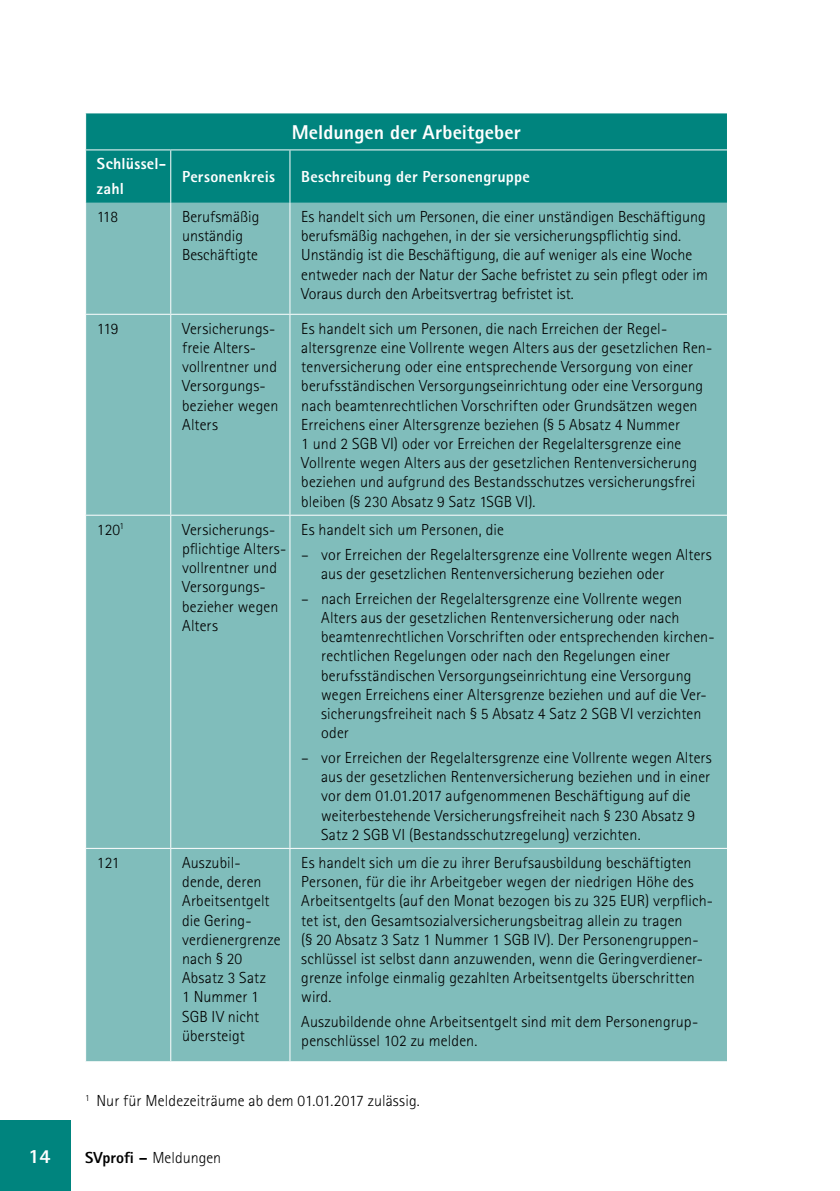
<style>
.page{position:relative;width:840px;height:1191px;background:#fff}
.page>*{position:absolute;margin:0;border:0;box-sizing:border-box;transform-origin:0 0}
.t1{font:800 20px "Rotis Sans Serif Std";letter-spacing:.005em;color:#fff}
.t2{font:300 16px/19.2px "Rotis Sans Serif Std";letter-spacing:.005em;color:#000}
.t3{font:800 16px/24.8px "Rotis Sans Serif Std";letter-spacing:.015em;color:#fff}
.s1{font-weight:800}
</style>
<div class="page">
<div style="left:0;top:1120px;width:71px;height:71px;background:#00847e"></div>
<div style="left:86px;top:113px;width:640px;height:90px;background:#00847e"></div>
<div style="left:86px;top:203px;width:640px;height:858px;background:#80bdbb"></div>
<hr style="left:85px;top:149px;width:86px;height:1px;background:#fff">
<hr style="left:171px;top:149px;width:119px;height:1px;background:#fff">
<hr style="left:290px;top:149px;width:436px;height:1px;background:#fff">
<hr style="left:170px;top:150px;width:1px;height:53px;background:#fff">
<hr style="left:289px;top:150px;width:1px;height:53px;background:#fff">
<hr style="left:170px;top:203px;width:1px;height:111px;background:#fff">
<hr style="left:289px;top:203px;width:1px;height:111px;background:#fff">
<hr style="left:170px;top:315px;width:1px;height:200px;background:#fff">
<hr style="left:289px;top:315px;width:1px;height:200px;background:#fff">
<hr style="left:170px;top:516px;width:1px;height:332px;background:#fff">
<hr style="left:289px;top:516px;width:1px;height:332px;background:#fff">
<hr style="left:170px;top:849px;width:1px;height:212px;background:#fff">
<hr style="left:289px;top:849px;width:1px;height:212px;background:#fff">
<hr style="left:85px;top:314px;width:86px;height:1px;background:#fff">
<hr style="left:171px;top:314px;width:119px;height:1px;background:#fff">
<hr style="left:290px;top:314px;width:436px;height:1px;background:#fff">
<hr style="left:85px;top:515px;width:86px;height:1px;background:#fff">
<hr style="left:171px;top:515px;width:119px;height:1px;background:#fff">
<hr style="left:290px;top:515px;width:436px;height:1px;background:#fff">
<hr style="left:85px;top:848px;width:86px;height:1px;background:#fff">
<hr style="left:171px;top:848px;width:119px;height:1px;background:#fff">
<hr style="left:290px;top:848px;width:436px;height:1px;background:#fff">
<p class="t3" style="left:97px;top:151px;width:71px">Schlüssel&shy;zahl</p>
<p class="t1" style="left:291px;top:119px;width:230px">Meldungen der Arbeitgeber</p>
<p class="t3" style="left:182px;top:164px;width:94px">Personenkreis</p>
<p class="t3" style="left:301px;top:164px;width:230px">Beschreibung der Personengruppe</p>
<p class="t2" style="left:97px;top:207px;width:23px">118</p>
<p class="t2" style="left:182px;top:207px;width:79px">Berufsmäßig unständig<br>Beschäftigte</p>
<p class="t2" style="left:301px;top:207px;width:408px">Es handelt sich um Personen, die einer unständigen Beschäftigung berufsmäßig nachgehen, in der sie versicherungspflichtig sind.<br>Unständig ist die Beschäftigung, die auf weniger als eine Woche entweder nach der Natur der Sache befristet zu sein pflegt oder im Voraus durch den Arbeitsvertrag befristet ist.</p>
<p class="t2" style="left:97px;top:319px;width:23px">119</p>
<p class="t2" style="left:182px;top:319px;width:98px">Versicherungs&shy;freie Alters&shy;vollrentner und<br>Versorgungs&shy;bezieher wegen<br>Alters</p>
<p class="t2" style="left:301px;top:319px;width:412px">Es handelt sich um Personen, die nach Erreichen der Regel&shy;altersgrenze eine Vollrente wegen Alters aus der gesetzlichen Ren&shy;tenversicherung oder eine entsprechende Versorgung von einer berufsständischen Versorgungseinrichtung oder eine Versorgung nach beamtenrechtlichen Vorschriften oder Grundsätzen wegen Erreichens einer Altersgrenze beziehen (§ 5 Absatz 4 Nummer<br>1 und 2 SGB VI) oder vor Erreichen der Regelaltersgrenze eine Vollrente wegen Alters aus der gesetzlichen Rentenversicherung beziehen und aufgrund des Bestandsschutzes versicherungsfrei bleiben (§ 230 Absatz 9 Satz 1SGB VI).</p>
<p class="t2" style="left:97px;top:520px;width:28px">120<sup>1</sup></p>
<p class="t2" style="left:182px;top:520px;width:106px">Versicherungs&shy;pflichtige Alters&shy;vollrentner und<br>Versorgungs&shy;bezieher wegen<br>Alters</p>
<p class="t2" style="left:301px;top:520px;width:204px">Es handelt sich um Personen, die</p>
<p class="t2" style="left:321px;top:544px;width:392px;text-indent:-20px">– vor Erreichen der Regelaltersgrenze eine Vollrente wegen Alters aus der gesetzlichen Rentenversicherung beziehen oder</p>
<p class="t2" style="left:321px;top:589px;width:393px;text-indent:-20px">– nach Erreichen der Regelaltersgrenze eine Vollrente wegen Alters aus der gesetzlichen Rentenversicherung oder nach beamtenrechtlichen Vorschriften oder entsprechenden kirchen&shy;rechtlichen Regelungen oder nach den Regelungen einer berufsständischen Versorgungseinrichtung eine Versorgung wegen Erreichens einer Altersgrenze beziehen und auf die Ver&shy;sicherungsfreiheit nach § 5 Absatz 4 Satz 2 SGB VI verzichten oder</p>
<p class="t2" style="left:321px;top:748px;width:392px;text-indent:-20px">– vor Erreichen der Regelaltersgrenze eine Vollrente wegen Alters aus der gesetzlichen Rentenversicherung beziehen und in einer vor dem 01.01.2017 aufgenommenen Beschäftigung auf die weiterbestehende Versicherungsfreiheit nach § 230 Absatz 9<br>Satz 2 SGB VI (Bestandsschutzregelung) verzichten.</p>
<p class="t2" style="left:97px;top:853px;width:24px">121</p>
<p class="t2" style="left:182px;top:853px;width:100px">Auszubil&shy;dende, deren<br>Arbeitsentgelt die Gering&shy;verdienergrenze nach § 20<br>Absatz 3 Satz<br>1 Nummer 1<br>SGB IV nicht übersteigt</p>
<p class="t2" style="left:301px;top:853px;width:413px">Es handelt sich um die zu ihrer Berufsausbildung beschäftigten Personen, für die ihr Arbeitgeber wegen der niedrigen Höhe des Arbeitsentgelts (auf den Monat bezogen bis zu 325 EUR) verpflich&shy;tet ist, den Gesamtsozialversicherungsbeitrag allein zu tragen<br>(§ 20 Absatz 3 Satz 1 Nummer 1 SGB IV). Der Personengruppen&shy;schlüssel ist selbst dann anzuwenden, wenn die Geringverdiener&shy;grenze infolge einmalig gezahlten Arbeitsentgelts überschritten wird.</p>
<p class="t2" style="left:301px;top:1012px;width:398px">Auszubildende ohne Arbeitsentgelt sind mit dem Personengrup&shy;penschlüssel 102 zu melden.</p>
<p class="t2" style="left:85px;top:1091px;width:336px"><sup>1</sup> Nur für Meldezeiträume ab dem 01.01.2017 zulässig.</p>
<p class="t1" style="left:28px;top:1143px;width:24px">14</p>
<p class="t2" style="left:85px;top:1147px;width:137px"><span class="s1">SVprofi –</span> Meldungen</p>
</div>
